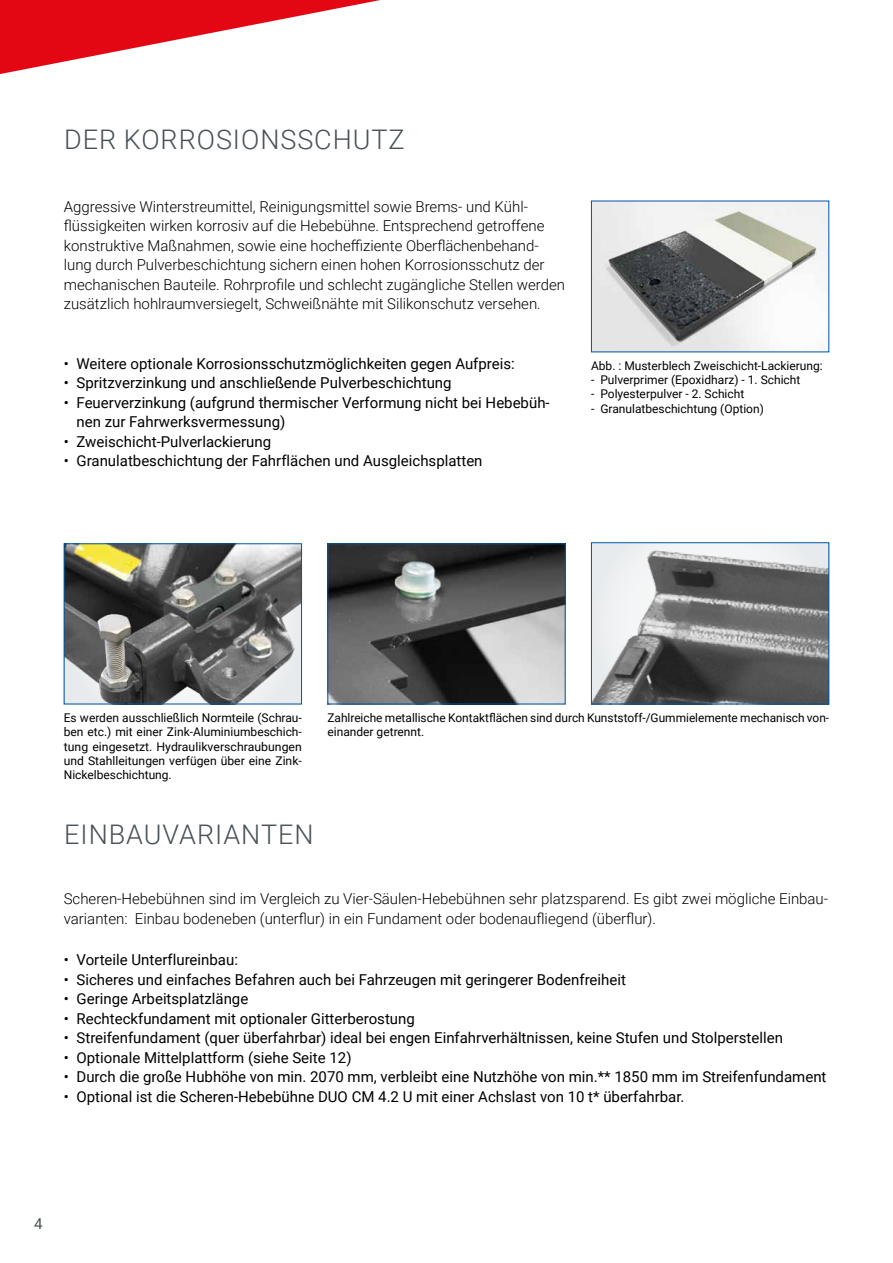
<style>
.page{position:relative;width:893px;height:1263px;background:#fff}
.page>*{position:absolute;margin:0;border:0;box-sizing:border-box;transform-origin:0 0}
.t1{font:300 27px "Roboto";letter-spacing:.035em;color:#485156}
.t2{font:15px/19.5px "Roboto";color:#000}
.t3{font:300 15px/19.5px "Roboto";color:#000}
.t4{font:15px "Roboto";color:#485156}
.t5{font:12px/14.4px "Roboto";color:#000;text-align:justify}
</style>
<div class="page">
<svg style="left:0;top:0;width:380px;height:74px"></svg>
<img style="left:593px;top:203px;width:234px;height:147px">
<img style="left:66px;top:545px;width:234px;height:157px">
<div style="left:64px;top:543px;width:238px;height:161px;border:1px solid #0056a4"></div>
<img style="left:329px;top:545px;width:235px;height:157px">
<div style="left:327px;top:543px;width:239px;height:161px;border:1px solid #0056a4"></div>
<img style="left:593px;top:544px;width:234px;height:158px">
<div style="left:591px;top:542px;width:238px;height:162px;border:1px solid #0056a4"></div>
<h1 class="t1" style="left:64px;top:120px;width:342px">DER KORROSIONSSCHUTZ</h1>
<p class="t3" style="left:64px;top:196px;width:503px">Aggressive Winterstreumittel, Reinigungsmittel sowie Brems- und Kühl&shy;flüssigkeiten wirken korrosiv auf die Hebebühne. Entsprechend getroffene konstruktive Maßnahmen, sowie eine hocheffiziente Oberflächenbehand&shy;lung durch Pulverbeschichtung sichern einen hohen Korrosionsschutz der mechanischen Bauteile. Rohrprofile und schlecht zugängliche Stellen werden zusätzlich hohlraumversiegelt, Schweißnähte mit Silikonschutz versehen.</p>
<p class="t2" style="left:64px;top:353px;width:452px">• Weitere optionale Korrosionsschutzmöglichkeiten gegen Aufpreis:</p>
<p class="t2" style="left:64px;top:373px;width:389px">• Spritzverzinkung und anschließende Pulverbeschichtung</p>
<p class="t2" style="left:77px;top:392px;width:475px;text-indent:-13px">• Feuerverzinkung (aufgrund thermischer Verformung nicht bei Hebebüh&shy;nen zur Fahrwerksvermessung)</p>
<p class="t2" style="left:64px;top:431px;width:209px">• Zweischicht-Pulverlackierung</p>
<p class="t2" style="left:64px;top:451px;width:420px">• Granulatbeschichtung der Fahrflächen und Ausgleichsplatten</p>
<p class="t5" style="left:591px;top:358px;width:233px">Abb. : Musterblech Zweischicht-Lackierung:</p>
<p class="t5" style="left:591px;top:372px;width:211px">- Pulverprimer (Epoxidharz) - 1. Schicht</p>
<p class="t5" style="left:591px;top:386px;width:155px">- Polyesterpulver - 2. Schicht</p>
<p class="t5" style="left:591px;top:401px;width:174px">- Granulatbeschichtung (Option)</p>
<p class="t5" style="left:64px;top:710px;width:240px">Es werden ausschließlich Normteile (Schrau&shy;ben etc.) mit einer Zink-Aluminiumbeschich&shy;tung eingesetzt. Hydraulikverschraubungen und Stahlleitungen verfügen über eine Zink-Nickelbeschichtung.</p>
<p class="t5" style="left:327px;top:710px;width:503px">Zahlreiche metallische Kontaktflächen sind durch Kunststoff-/Gummielemente mechanisch von&shy;einander getrennt.</p>
<h1 class="t1" style="left:64px;top:816px;width:251px">EINBAUVARIANTEN</h1>
<p class="t3" style="left:64px;top:889px;width:766px">Scheren-Hebebühnen sind im Vergleich zu Vier-Säulen-Hebebühnen sehr platzsparend. Es gibt zwei mögliche Einbau&shy;varianten: Einbau bodeneben (unterflur) in ein Fundament oder bodenaufliegend (überflur).</p>
<p class="t2" style="left:64px;top:950px;width:176px">• Vorteile Unterflureinbau:</p>
<p class="t2" style="left:64px;top:969px;width:564px">• Sicheres und einfaches Befahren auch bei Fahrzeugen mit geringerer Bodenfreiheit</p>
<p class="t2" style="left:64px;top:989px;width:186px">• Geringe Arbeitsplatzlänge</p>
<p class="t2" style="left:64px;top:1008px;width:353px">• Rechteckfundament mit optionaler Gitterberostung</p>
<p class="t2" style="left:64px;top:1028px;width:721px">• Streifenfundament (quer überfahrbar) ideal bei engen Einfahrverhältnissen, keine Stufen und Stolperstellen</p>
<p class="t2" style="left:64px;top:1047px;width:289px">• Optionale Mittelplattform (siehe Seite 12)</p>
<p class="t2" style="left:64px;top:1067px;width:764px">• Durch die große Hubhöhe von min. 2070 mm, verbleibt eine Nutzhöhe von min.** 1850 mm im Streifenfundament</p>
<p class="t2" style="left:64px;top:1086px;width:622px">• Optional ist die Scheren-Hebebühne DUO CM 4.2 U mit einer Achslast von 10 t* überfahrbar.</p>
<p class="t4" style="left:34px;top:1213px;width:10px">4</p>
</div>
